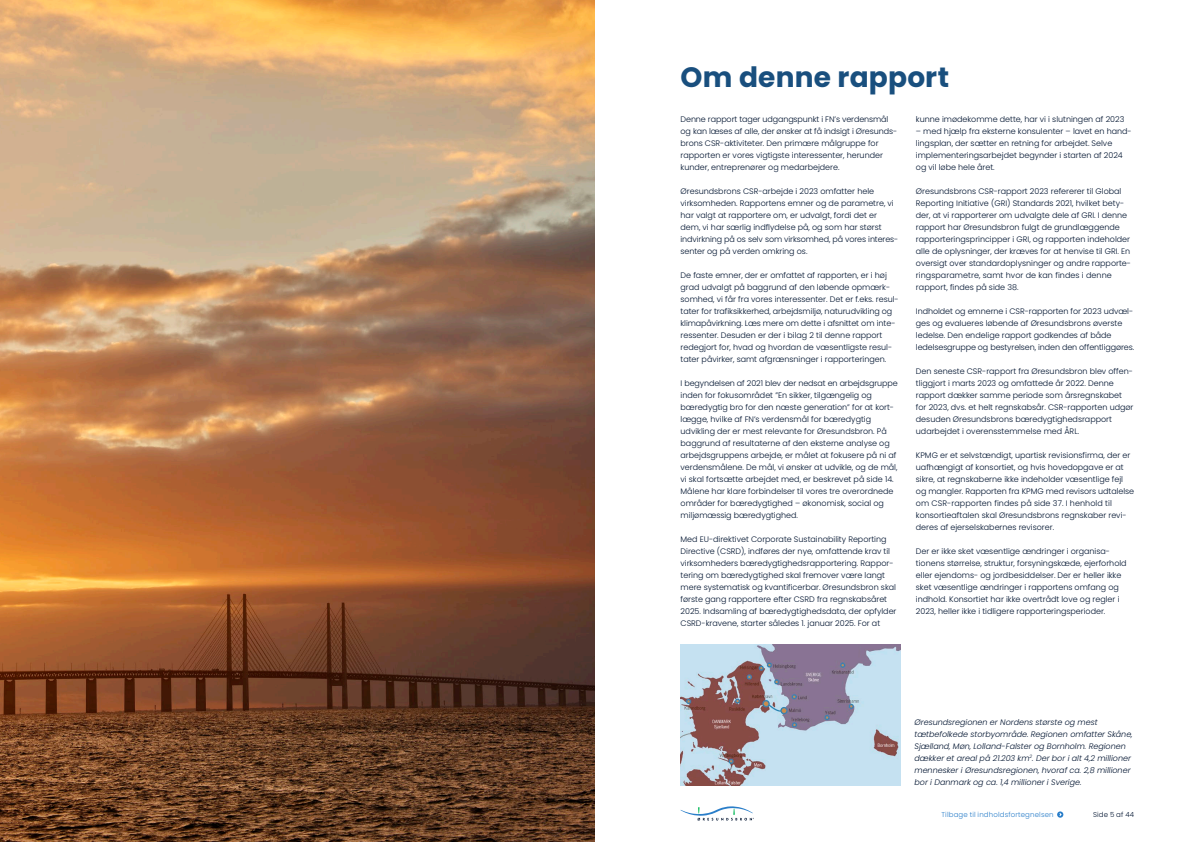
<style>
.page{position:relative;width:1191px;height:842px;background:#fff}
.page>*{position:absolute;margin:0;border:0;box-sizing:border-box;transform-origin:0 0}
.t1{font:700 28px "Poppins";letter-spacing:.005em;color:#194f7e}
.t2{font:300 8px/12px "Poppins";color:#001430}
.t3{font:italic 300 8px/12px "Poppins";color:#001430}
.t4{font:300 7px "Poppins";letter-spacing:.02em;color:#2a7ec9}
.t5{font:300 7px "Poppins";letter-spacing:.025em;color:#001430}
</style>
<div class="page">
<svg style="left:680px;top:806px;width:74px;height:14px"></svg>
<svg style="left:1057px;top:811px;width:6px;height:7px"></svg>
<img style="left:680px;top:645px;width:220px;height:140px">
<img style="left:0;top:0;width:595px;height:842px">
<h1 class="t1" style="left:680px;top:61px;width:270px">Om denne rapport</h1>
<p class="t2" style="left:680px;top:113px;width:217px">Denne rapport tager udgangspunkt i FN’s verdensmål og kan læses af alle, der ønsker at få indsigt i Øresunds&shy;brons CSR-aktiviteter. Den primære målgruppe for rapporten er vores vigtigste interessenter, herunder kunder, entreprenører og medarbejdere.</p>
<p class="t2" style="left:680px;top:185px;width:219px">Øresundsbrons CSR-arbejde i 2023 omfatter hele virksomheden. Rapportens emner og de parametre, vi har valgt at rapportere om, er udvalgt, fordi det er dem, vi har særlig indflydelse på, og som har størst indvirkning på os selv som virksomhed, på vores interes&shy;senter og på verden omkring os.</p>
<p class="t2" style="left:680px;top:269px;width:220px">De faste emner, der er omfattet af rapporten, er i høj grad udvalgt på baggrund af den løbende opmærk&shy;somhed, vi får fra vores interessenter. Det er f.eks. resul&shy;tater for trafiksikkerhed, arbejdsmiljø, naturudvikling og klimapåvirkning. Læs mere om dette i afsnittet om inte&shy;ressenter. Desuden er der i bilag 2 til denne rapport redegjort for, hvad og hvordan de væsentligste resul&shy;tater påvirker, samt afgrænsninger i rapporteringen.</p>
<p class="t2" style="left:680px;top:377px;width:219px">I begyndelsen af 2021 blev der nedsat en arbejdsgruppe inden for fokusområdet ”En sikker, tilgængelig og bæredygtig bro for den næste generation” for at kort&shy;lægge, hvilke af FN’s verdensmål for bæredygtig udvikling der er mest relevante for Øresundsbron. På baggrund af resultaterne af den eksterne analyse og arbejdsgruppens arbejde, er målet at fokusere på ni af verdensmålene. De mål, vi ønsker at udvikle, og de mål, vi skal fortsætte arbejdet med, er beskrevet på side 14.<br>Målene har klare forbindelser til vores tre overordnede områder for bæredygtighed – økonomisk, social og miljømæssig bæredygtighed.</p>
<p class="t2" style="left:680px;top:533px;width:217px">Med EU-direktivet Corporate Sustainability Reporting Directive (CSRD), indføres der nye, omfattende krav til virksomheders bæredygtighedsrapportering. Rappor&shy;tering om bæredygtighed skal fremover være langt mere systematisk og kvantificerbar. Øresundsbron skal første gang rapportere efter CSRD fra regnskabsåret 2025. Indsamling af bæredygtighedsdata, der opfylder CSRD-kravene, starter således 1. januar 2025. For at</p>
<p class="t2" style="left:916px;top:113px;width:210px">kunne imødekomme dette, har vi i slutningen af 2023</p>
<p class="t2" style="left:916px;top:125px;width:217px">– med hjælp fra eksterne konsulenter – lavet en hand&shy;lingsplan, der sætter en retning for arbejdet. Selve implementeringsarbejdet begynder i starten af 2024 og vil løbe hele året.</p>
<p class="t2" style="left:916px;top:185px;width:216px">Øresundsbrons CSR-rapport 2023 refererer til Global Reporting Initiative (GRI) Standards 2021, hvilket bety&shy;der, at vi rapporterer om udvalgte dele af GRI. I denne rapport har Øresundsbron fulgt de grundlæggende rapporteringsprincipper i GRI, og rapporten indeholder alle de oplysninger, der kræves for at henvise til GRI. En oversigt over standardoplysninger og andre rapporte&shy;ringsparametre, samt hvor de kan findes i denne rapport, findes på side 38.</p>
<p class="t2" style="left:916px;top:305px;width:220px">Indholdet og emnerne i CSR-rapporten for 2023 udvæl&shy;ges og evalueres løbende af Øresundsbrons øverste ledelse. Den endelige rapport godkendes af både ledelsesgruppe og bestyrelsen, inden den offentliggøres.</p>
<p class="t2" style="left:916px;top:365px;width:219px">Den seneste CSR-rapport fra Øresundsbron blev offen&shy;tliggjort i marts 2023 og omfattede år 2022. Denne rapport dækker samme periode som årsregnskabet for 2023, dvs. et helt regnskabsår. CSR-rapporten udgør desuden Øresundsbrons bæredygtighedsrapport udarbejdet i overensstemmelse med ÅRL.</p>
<p class="t2" style="left:916px;top:449px;width:220px">KPMG er et selvstændigt, upartisk revisionsfirma, der er uafhængigt af konsortiet, og hvis hovedopgave er at sikre, at regnskaberne ikke indeholder væsentlige fejl og mangler. Rapporten fra KPMG med revisors udtalelse om CSR-rapporten findes på side 37. I henhold til konsortieaftalen skal Øresundsbrons regnskaber revi&shy;deres af ejerselskabernes revisorer.</p>
<p class="t2" style="left:916px;top:545px;width:212px">Der er ikke sket væsentlige ændringer i organisa&shy;tionens størrelse, struktur, forsyningskæde, ejerforhold eller ejendoms- og jordbesiddelser. Der er heller ikke sket væsentlige ændringer i rapportens omfang og indhold. Konsortiet har ikke overtrådt love og regler i 2023, heller ikke i tidligere rapporteringsperioder.</p>
<p class="t3" style="left:914px;top:716px;width:220px">Øresundsregionen er Nordens største og mest tætbefolkede storbyområde. Regionen omfatter Skåne, Sjælland, Møn, Lolland-Falster og Bornholm. Regionen dækker et areal på 21.203 km<sup>2</sup>. Der bor i alt 4,2 millioner mennesker i Øresundsregionen, hvoraf ca. 2,8 millioner bor i Danmark og ca. 1,4 millioner i Sverige.</p>
<p class="t4" style="left:941px;top:810px;width:114px">Tilbage til indholdsfortegnelsen</p>
<p class="t5" style="left:1093px;top:810px;width:43px">Side 5 af 44</p>
</div>
